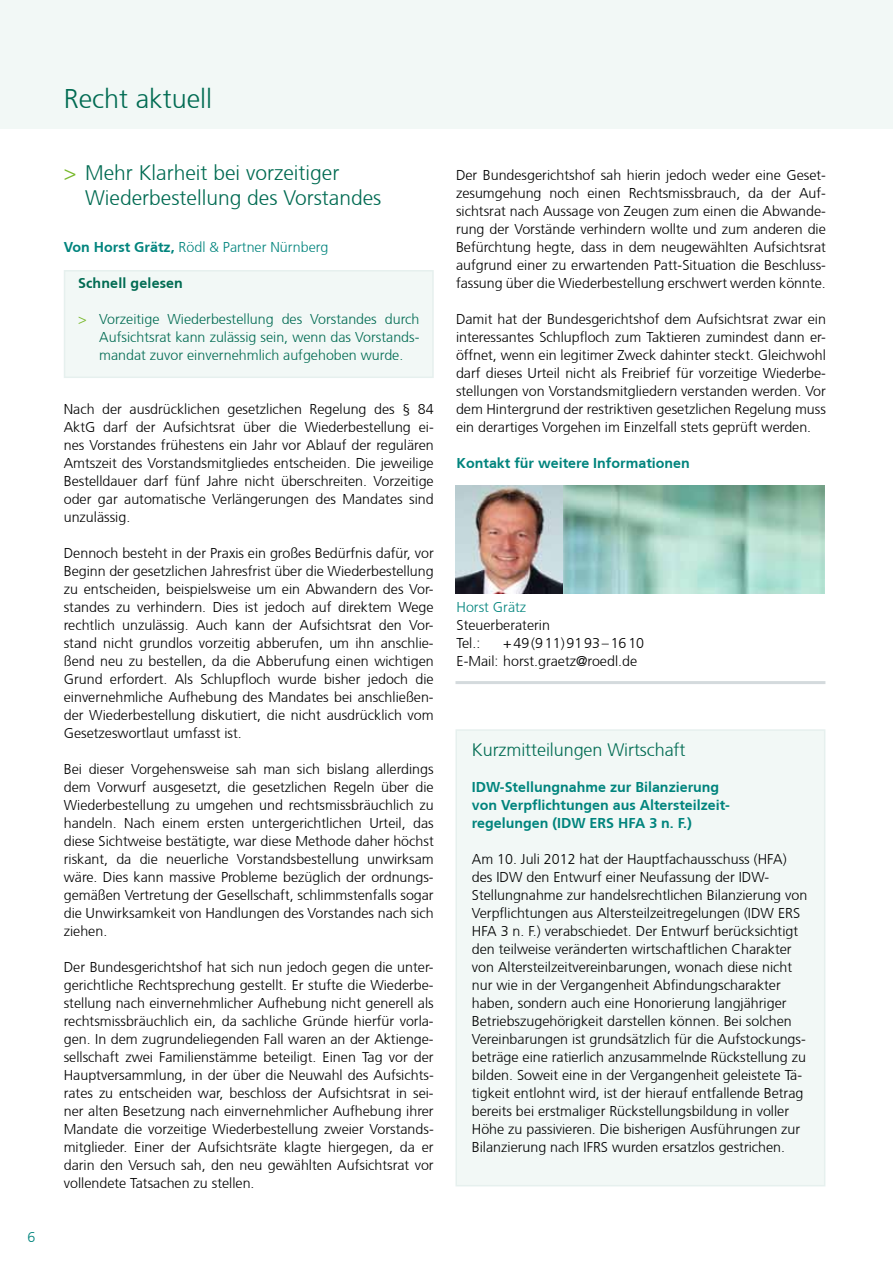
<style>
.page{position:relative;width:893px;height:1263px;background:#fff}
.page>*{position:absolute;margin:0;border:0;box-sizing:border-box;transform-origin:0 0}
.t1{font:300 27px "Frutiger CE";color:#006b52}
.t2{font:300 21px/25.2px "Frutiger CE";color:#006b52}
.t3{font:300 18px "Frutiger CE";letter-spacing:-.005em;color:#006b52}
.t4{font:300 14.25px/18px "Frutiger CE";color:#000;text-align:justify}
.t5{font:300 14.25px/18px "Frutiger CE";color:#006b52;text-align:justify}
.t6{font:700 14.25px/18px "Frutiger CE";color:#00847d}
.t7{font:300 14.25px "Frutiger CE";color:#00847d}
.t8{font:700 14.25px "Frutiger CE";letter-spacing:.01em;color:#006b52}
.s1{color:#76b828}
.s2{font-weight:700}
</style>
<div class="page">
<div style="left:456px;top:730px;width:369px;height:456px;background:#f2f8f6"></div>
<div style="left:455px;top:729px;width:370px;height:457px;border:2px solid #e6f0ee"></div>
<hr style="left:455px;top:681px;width:370px;height:3px;background:#d4dadd">
<div style="left:65px;top:271px;width:368px;height:106px;background:#f2f8f6"></div>
<div style="left:64px;top:270px;width:370px;height:108px;border:2px solid #e6f0ee"></div>
<img style="left:562px;top:486px;width:263px;height:107px">
<img style="left:456px;top:486px;width:106px;height:107px">
<div style="left:0;top:0;width:893px;height:128px;background:#f2f8f6"></div>
<p class="t7" style="left:28px;top:1229px;width:9px">6</p>
<h1 class="t1" style="left:64px;top:83px;width:150px">Recht aktuell</h1>
<h2 class="t2" style="left:85px;top:160px;width:298px;text-indent:-21px"><span class="s1">&gt;</span> Mehr Klarheit bei vorzeitiger<br>Wiederbestellung des Vorstandes</h2>
<p class="t7" style="left:64px;top:239px;width:266px"><span class="s2">Von Horst Grätz,</span> Rödl &amp; Partner Nürnberg</p>
<p class="t8" style="left:78px;top:275px;width:106px">Schnell gelesen</p>
<p class="t5" style="left:99px;top:310px;width:322px;text-indent:-21px"><span class="s1">&gt;</span> Vorzeitige Wiederbestellung des Vorstandes durch Aufsichtsrat kann zulässig sein, wenn das Vorstands&shy;mandat zuvor einvernehmlich aufgehoben wurde.</p>
<p class="t4" style="left:64px;top:400px;width:371px">Nach der ausdrücklichen gesetzlichen Regelung des § 84<br>AktG darf der Aufsichtsrat über die Wiederbestellung ei&shy;nes Vorstandes frühestens ein Jahr vor Ablauf der regulären Amtszeit des Vorstandsmitgliedes entscheiden. Die jeweilige Bestelldauer darf fünf Jahre nicht überschreiten. Vorzeitige oder gar automatische Verlängerungen des Mandates sind unzulässig.</p>
<p class="t4" style="left:64px;top:544px;width:371px">Dennoch besteht in der Praxis ein großes Bedürfnis dafür, vor Beginn der gesetzlichen Jahresfrist über die Wiederbestellung zu entscheiden, beispielsweise um ein Abwandern des Vor&shy;standes zu verhindern. Dies ist jedoch auf direktem Wege rechtlich unzulässig. Auch kann der Aufsichtsrat den Vor&shy;stand nicht grundlos vorzeitig abberufen, um ihn anschlie&shy;ßend neu zu bestellen, da die Abberufung einen wichtigen Grund erfordert. Als Schlupfloch wurde bisher jedoch die einvernehmliche Aufhebung des Mandates bei anschließen&shy;der Wiederbestellung diskutiert, die nicht ausdrücklich vom Gesetzeswortlaut umfasst ist.</p>
<p class="t4" style="left:64px;top:760px;width:371px">Bei dieser Vorgehensweise sah man sich bislang allerdings dem Vorwurf ausgesetzt, die gesetzlichen Regeln über die Wiederbestellung zu umgehen und rechtsmissbräuchlich zu handeln. Nach einem ersten untergerichtlichen Urteil, das diese Sichtweise bestätigte, war diese Methode daher höchst riskant, da die neuerliche Vorstandsbestellung unwirksam wäre. Dies kann massive Probleme bezüglich der ordnungs&shy;gemäßen Vertretung der Gesellschaft, schlimmstenfalls sogar die Unwirksamkeit von Handlungen des Vorstandes nach sich ziehen.</p>
<p class="t4" style="left:64px;top:958px;width:371px">Der Bundesgerichtshof hat sich nun jedoch gegen die unter&shy;gerichtliche Rechtsprechung gestellt. Er stufte die Wiederbe&shy;stellung nach einvernehmlicher Aufhebung nicht generell als rechtsmissbräuchlich ein, da sachliche Gründe hierfür vorla&shy;gen. In dem zugrundeliegenden Fall waren an der Aktienge&shy;sellschaft zwei Familienstämme beteiligt. Einen Tag vor der Hauptversammlung, in der über die Neuwahl des Aufsichts&shy;rates zu entscheiden war, beschloss der Aufsichtsrat in sei&shy;ner alten Besetzung nach einvernehmlicher Aufhebung ihrer Mandate die vorzeitige Wiederbestellung zweier Vorstands&shy;mitglieder. Einer der Aufsichtsräte klagte hiergegen, da er darin den Versuch sah, den neu gewählten Aufsichtsrat vor vollendete Tatsachen zu stellen.</p>
<p class="t4" style="left:456px;top:166px;width:371px">Der Bundesgerichtshof sah hierin jedoch weder eine Geset&shy;zesumgehung noch einen Rechtsmissbrauch, da der Auf&shy;sichtsrat nach Aussage von Zeugen zum einen die Abwande&shy;rung der Vorstände verhindern wollte und zum anderen die Befürchtung hegte, dass in dem neugewählten Aufsichtsrat aufgrund einer zu erwartenden Patt-Situation die Beschluss&shy;fassung über die Wiederbestellung erschwert werden könnte.</p>
<p class="t4" style="left:456px;top:310px;width:371px">Damit hat der Bundesgerichtshof dem Aufsichtsrat zwar ein interessantes Schlupfloch zum Taktieren zumindest dann er&shy;öffnet, wenn ein legitimer Zweck dahinter steckt. Gleichwohl darf dieses Urteil nicht als Freibrief für vorzeitige Wiederbe&shy;stellungen von Vorstandsmitgliedern verstanden werden. Vor dem Hintergrund der restriktiven gesetzlichen Regelung muss ein derartiges Vorgehen im Einzelfall stets geprüft werden.</p>
<p class="t6" style="left:457px;top:454px;width:235px">Kontakt für weitere Informationen</p>
<p class="t7" style="left:457px;top:599px;width:71px">Horst Grätz</p>
<p class="t4" style="left:457px;top:616px;width:95px">Steuerberaterin<br>Tel.:</p>
<p class="t4" style="left:457px;top:634px;width:189px;text-indent:47px">+49(911)9193–1610<br>E-Mail: horst.graetz@roedl.de</p>
<p class="t3" style="left:472px;top:739px;width:215px">Kurzmitteilungen Wirtschaft</p>
<p class="t6" style="left:472px;top:778px;width:260px">IDW-Stellungnahme zur Bilanzierung von Verpflichtungen aus Altersteilzeit&shy;regelungen (IDW ERS HFA 3 n. F.)</p>
<p class="t4" style="left:472px;top:850px;width:337px;text-align:left">Am 10. Juli 2012 hat der Hauptfachausschuss (HFA) des IDW den Entwurf einer Neufassung der IDW-Stellungnahme zur handelsrechtlichen Bilanzierung von Verpflichtungen aus Altersteilzeitregelungen (IDW ERS HFA 3 n. F.) verabschiedet. Der Entwurf berücksichtigt den teilweise veränderten wirtschaftlichen Charakter von Altersteilzeitvereinbarungen, wonach diese nicht nur wie in der Vergangenheit Abfindungscharakter haben, sondern auch eine Honorierung langjähriger Betriebszugehörigkeit darstellen können. Bei solchen Vereinbarungen ist grundsätzlich für die Aufstockungs&shy;beträge eine ratierlich anzusammelnde Rückstellung zu bilden. Soweit eine in der Vergangenheit geleistete Tä&shy;tigkeit entlohnt wird, ist der hierauf entfallende Betrag bereits bei erstmaliger Rückstellungsbildung in voller Höhe zu passivieren. Die bisherigen Ausführungen zur Bilanzierung nach IFRS wurden ersatzlos gestrichen.</p>
</div>
